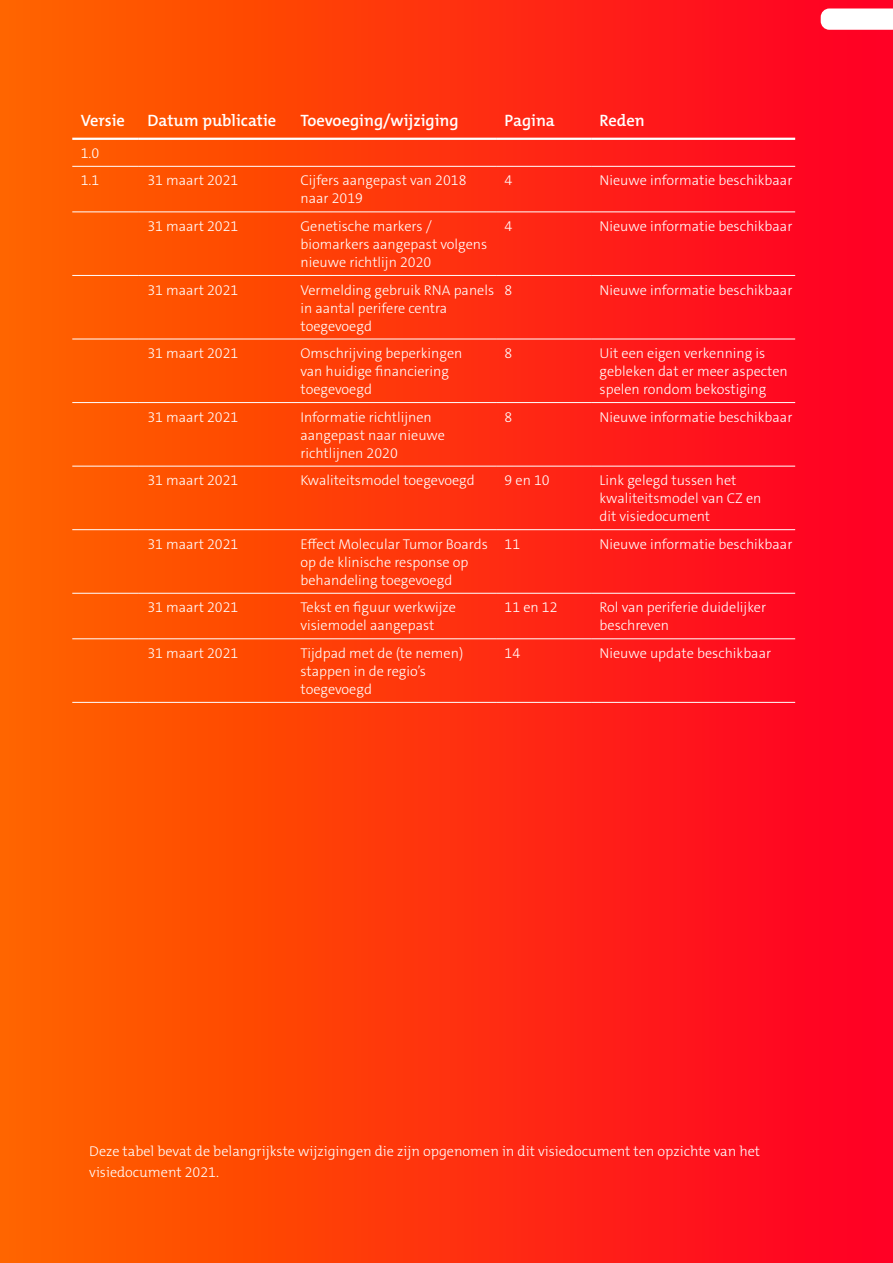
<style>
.page{position:relative;width:893px;height:1263px;background:#fff}
.page>*{position:absolute;margin:0;border:0;box-sizing:border-box;transform-origin:0 0}
.t1{font:600 16.5px "The Mix Os F";color:#fff}
.t2{font:300 14.25px/18px "The Sans C4 s";color:#fff}
.t3{font:300 14.25px/21px "The Mix Os F";color:#fff}
</style>
<div class="page">
<div style="left:0;top:0;width:893px;height:1263px;background:linear-gradient(to right,#f60,#ff0025)"></div>
<hr style="left:72px;top:138px;width:67px;height:2px;background:#fff">
<hr style="left:139px;top:138px;width:153px;height:2px;background:#fff">
<hr style="left:292px;top:138px;width:204px;height:2px;background:#fff">
<hr style="left:496px;top:138px;width:95px;height:2px;background:#fff">
<hr style="left:591px;top:138px;width:204px;height:2px;background:#fff">
<hr style="left:72px;top:211px;width:67px;height:1px;background:#fff">
<hr style="left:139px;top:211px;width:153px;height:1px;background:#fff">
<hr style="left:292px;top:211px;width:204px;height:1px;background:#fff">
<hr style="left:496px;top:211px;width:95px;height:1px;background:#fff">
<hr style="left:591px;top:211px;width:204px;height:1px;background:#fff">
<hr style="left:72px;top:275px;width:67px;height:1px;background:#fff">
<hr style="left:139px;top:275px;width:153px;height:1px;background:#fff">
<hr style="left:292px;top:275px;width:204px;height:1px;background:#fff">
<hr style="left:496px;top:275px;width:95px;height:1px;background:#fff">
<hr style="left:591px;top:275px;width:204px;height:1px;background:#fff">
<hr style="left:72px;top:339px;width:67px;height:1px;background:#fff">
<hr style="left:139px;top:339px;width:153px;height:1px;background:#fff">
<hr style="left:292px;top:339px;width:204px;height:1px;background:#fff">
<hr style="left:496px;top:339px;width:95px;height:1px;background:#fff">
<hr style="left:591px;top:339px;width:204px;height:1px;background:#fff">
<hr style="left:72px;top:402px;width:67px;height:1px;background:#fff">
<hr style="left:139px;top:402px;width:153px;height:1px;background:#fff">
<hr style="left:292px;top:402px;width:204px;height:1px;background:#fff">
<hr style="left:496px;top:402px;width:95px;height:1px;background:#fff">
<hr style="left:591px;top:402px;width:204px;height:1px;background:#fff">
<hr style="left:72px;top:466px;width:67px;height:1px;background:#fff">
<hr style="left:139px;top:466px;width:153px;height:1px;background:#fff">
<hr style="left:292px;top:466px;width:204px;height:1px;background:#fff">
<hr style="left:496px;top:466px;width:95px;height:1px;background:#fff">
<hr style="left:591px;top:466px;width:204px;height:1px;background:#fff">
<hr style="left:72px;top:529px;width:67px;height:1px;background:#fff">
<hr style="left:139px;top:529px;width:153px;height:1px;background:#fff">
<hr style="left:292px;top:529px;width:204px;height:1px;background:#fff">
<hr style="left:496px;top:529px;width:95px;height:1px;background:#fff">
<hr style="left:591px;top:529px;width:204px;height:1px;background:#fff">
<hr style="left:72px;top:593px;width:67px;height:1px;background:#fff">
<hr style="left:139px;top:593px;width:153px;height:1px;background:#fff">
<hr style="left:292px;top:593px;width:204px;height:1px;background:#fff">
<hr style="left:496px;top:593px;width:95px;height:1px;background:#fff">
<hr style="left:591px;top:593px;width:204px;height:1px;background:#fff">
<hr style="left:72px;top:638px;width:67px;height:1px;background:#fff">
<hr style="left:139px;top:638px;width:153px;height:1px;background:#fff">
<hr style="left:292px;top:638px;width:204px;height:1px;background:#fff">
<hr style="left:496px;top:638px;width:95px;height:1px;background:#fff">
<hr style="left:591px;top:638px;width:204px;height:1px;background:#fff">
<hr style="left:72px;top:702px;width:67px;height:1px;background:#fff">
<hr style="left:139px;top:702px;width:153px;height:1px;background:#fff">
<hr style="left:292px;top:702px;width:204px;height:1px;background:#fff">
<hr style="left:496px;top:702px;width:95px;height:1px;background:#fff">
<hr style="left:591px;top:702px;width:204px;height:1px;background:#fff">
<hr style="left:72px;top:166px;width:67px;height:1px;background:#fff">
<hr style="left:139px;top:166px;width:153px;height:1px;background:#fff">
<hr style="left:292px;top:166px;width:204px;height:1px;background:#fff">
<hr style="left:496px;top:166px;width:95px;height:1px;background:#fff">
<hr style="left:591px;top:166px;width:204px;height:1px;background:#fff">
<svg style="left:821px;top:9px;width:72px;height:21px"></svg>
<p class="t1" style="left:81px;top:110px;width:46px">Versie</p>
<p class="t1" style="left:147px;top:110px;width:130px">Datum publicatie</p>
<p class="t1" style="left:300px;top:110px;width:160px">Toevoeging/wijziging</p>
<p class="t1" style="left:505px;top:110px;width:52px">Pagina</p>
<p class="t1" style="left:600px;top:110px;width:47px">Reden</p>
<p class="t2" style="left:81px;top:139px;width:20px;line-height:27.6px">1.0<br>1.1</p>
<p class="t2" style="left:147px;top:172px;width:92px">31 maart 2021</p>
<p class="t2" style="left:300px;top:172px;width:168px">Cijfers aangepast van 2018 naar 2019</p>
<p class="t2" style="left:505px;top:172px;width:9px">4</p>
<p class="t2" style="left:600px;top:172px;width:194px">Nieuwe informatie beschikbaar</p>
<p class="t2" style="left:147px;top:217px;width:92px">31 maart 2021</p>
<p class="t2" style="left:300px;top:217px;width:188px">Genetische markers / biomarkers aangepast volgens nieuwe richtlijn 2020</p>
<p class="t2" style="left:505px;top:217px;width:9px">4</p>
<p class="t2" style="left:600px;top:217px;width:194px">Nieuwe informatie beschikbaar</p>
<p class="t2" style="left:147px;top:281px;width:92px">31 maart 2021</p>
<p class="t2" style="left:300px;top:281px;width:195px">Vermelding gebruik RNA panels in aantal perifere centra toegevoegd</p>
<p class="t2" style="left:505px;top:281px;width:9px">8</p>
<p class="t2" style="left:600px;top:281px;width:194px">Nieuwe informatie beschikbaar</p>
<p class="t2" style="left:147px;top:344px;width:92px">31 maart 2021</p>
<p class="t2" style="left:300px;top:344px;width:163px">Omschrijving beperkingen van huidige financiering toegevoegd</p>
<p class="t2" style="left:505px;top:344px;width:9px">8</p>
<p class="t2" style="left:600px;top:344px;width:190px">Uit een eigen verkenning is gebleken dat er meer aspecten spelen rondom bekostiging</p>
<p class="t2" style="left:147px;top:408px;width:92px">31 maart 2021</p>
<p class="t2" style="left:300px;top:408px;width:146px">Informatie richtlijnen aangepast naar nieuwe richtlijnen 2020</p>
<p class="t2" style="left:505px;top:408px;width:9px">8</p>
<p class="t2" style="left:600px;top:408px;width:194px">Nieuwe informatie beschikbaar</p>
<p class="t2" style="left:147px;top:471px;width:92px">31 maart 2021</p>
<p class="t2" style="left:300px;top:471px;width:176px">Kwaliteitsmodel toegevoegd</p>
<p class="t2" style="left:505px;top:471px;width:47px">9 en 10</p>
<p class="t2" style="left:600px;top:471px;width:163px">Link gelegd tussen het kwaliteitsmodel van CZ en dit visiedocument</p>
<p class="t2" style="left:147px;top:535px;width:92px">31 maart 2021</p>
<p class="t2" style="left:300px;top:535px;width:189px">Effect Molecular Tumor Boards op de klinische response op behandeling toegevoegd</p>
<p class="t2" style="left:505px;top:535px;width:17px">11</p>
<p class="t2" style="left:600px;top:535px;width:194px">Nieuwe informatie beschikbaar</p>
<p class="t2" style="left:147px;top:599px;width:92px">31 maart 2021</p>
<p class="t2" style="left:300px;top:599px;width:157px">Tekst en figuur werkwijze visiemodel aangepast</p>
<p class="t2" style="left:505px;top:599px;width:54px">11 en 12</p>
<p class="t2" style="left:600px;top:599px;width:168px">Rol van periferie duidelijker beschreven</p>
<p class="t2" style="left:147px;top:644px;width:92px">31 maart 2021</p>
<p class="t2" style="left:300px;top:644px;width:164px">Tijdpad met de (te nemen) stappen in de regio’s toegevoegd</p>
<p class="t2" style="left:505px;top:644px;width:17px">14</p>
<p class="t2" style="left:600px;top:644px;width:173px">Nieuwe update beschikbaar</p>
<p class="t3" style="left:89px;top:1141px;width:672px">Deze tabel bevat de belangrijkste wijzigingen die zijn opgenomen in dit visiedocument ten opzichte van het visiedocument 2021.</p>
</div>
